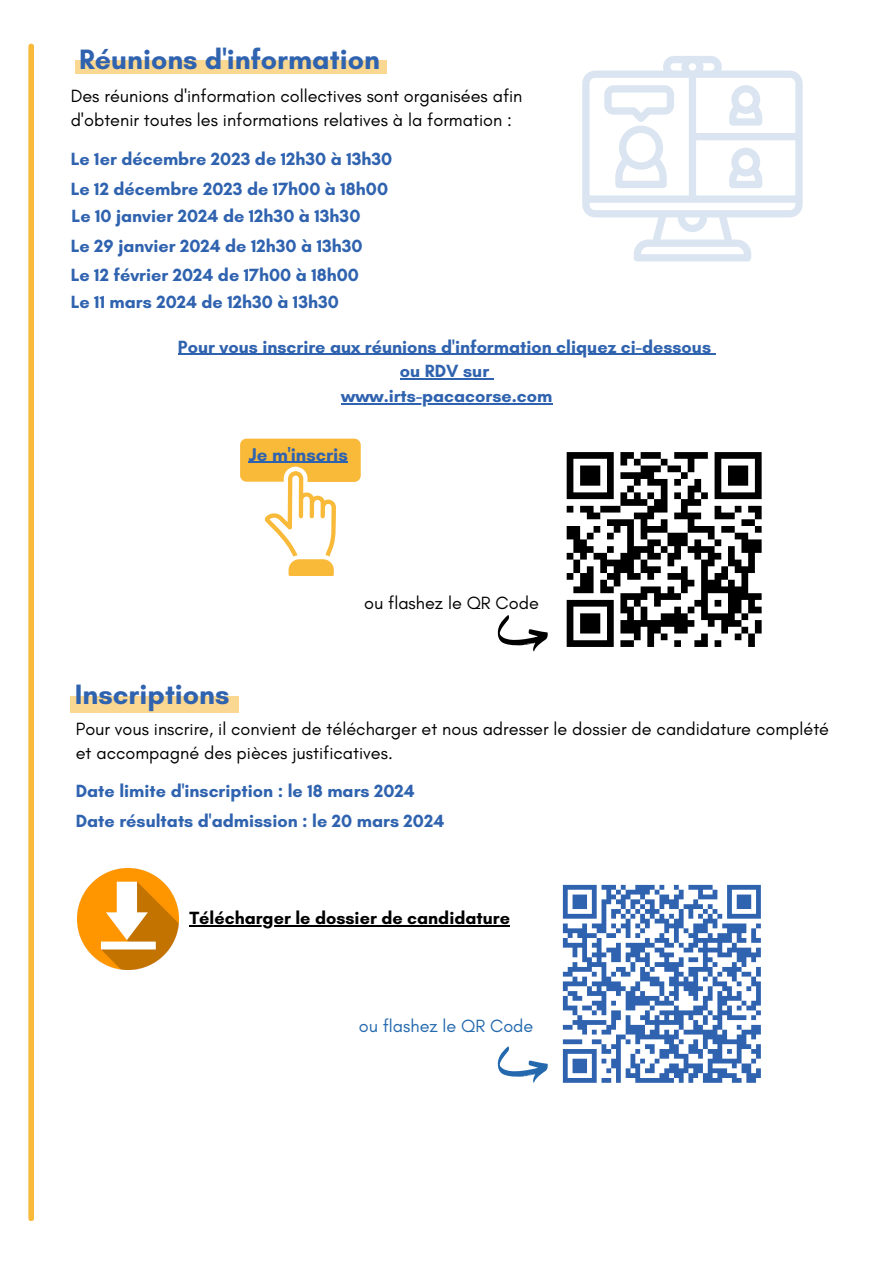
<style>
.page{position:relative;width:894px;height:1264px;background:#fff}
.page>*{position:absolute;margin:0;border:0;box-sizing:border-box;transform-origin:0 0}
.t1{font:700 28.5px "Glacial Indifference";color:#3063af}
.t2{font:700 18.75px "Glacial Indifference";color:#3063af}
.t3{font:700 18px/24.8px "Glacial Indifference";color:#3063af;text-align:center}
.t4{font:18px/24.8px "Glacial Indifference";color:#000}
.t5{font:700 18px "Glacial Indifference";color:#000}
.t6{font:18px "Glacial Indifference";color:#2469ad}
</style>
<div class="page">
<svg style="left:28px;top:44px;width:6px;height:1177px;background:#f9bd46"></svg>
<div style="left:75px;top:60px;width:311px;height:14px;background:#fbd892"></div>
<div style="left:71px;top:696px;width:168px;height:16px;background:#fbd892"></div>
<svg style="left:582px;top:56px;width:220px;height:205px"></svg>
<img style="left:77px;top:868px;width:101px;height:101px">
<svg style="left:240px;top:438px;width:120px;height:138px"></svg>
<hr style="left:249px;top:461px;width:99px;height:2px;background:#3063af">
<svg style="left:562px;top:884px;width:199px;height:199px"></svg>
<svg style="left:566px;top:452px;width:196px;height:195px"></svg>
<svg style="left:497px;top:615px;width:50px;height:36px"></svg>
<hr style="left:189px;top:925px;width:321px;height:1px;background:#000">
<hr style="left:178px;top:354px;width:533px;height:1px;background:#3063af">
<hr style="left:400px;top:378px;width:89px;height:1px;background:#3063af">
<hr style="left:341px;top:403px;width:211px;height:1px;background:#3063af">
<svg style="left:497px;top:1046px;width:50px;height:36px"></svg>
<h2 class="t1" style="left:79px;top:42px;width:302px">Réunions d'information</h2>
<h2 class="t4" style="left:71px;top:83px;width:453px">Des réunions d'information collectives sont organisées afin d'obtenir toutes les informations relatives à la formation :</h2>
<h2 class="t3" style="left:71px;top:146px;width:323px">Le 1er décembre 2023 de 12h30 à 13h30</h2>
<h2 class="t3" style="left:71px;top:176px;width:319px">Le 12 décembre 2023 de 17h00 à 18h00</h2>
<p class="t3" style="left:72px;top:204px;width:290px">Le 10 janvier 2024 de 12h30 à 13h30</p>
<h2 class="t3" style="left:71px;top:233px;width:293px">Le 29 janvier 2024 de 12h30 à 13h30</h2>
<p class="t3" style="left:71px;top:262px;width:290px">Le 12 février 2024 de 17h00 à 18h00</p>
<h1 class="t3" style="left:71px;top:290px;width:269px">Le 11 mars 2024 de 12h30 à 13h30</h1>
<p class="t3" style="left:178px;top:334px;width:534px">Pour vous inscrire aux réunions d'information cliquez ci-dessous ou RDV sur</p>
<p class="t3" style="left:341px;top:383px;width:212px">www.irts-pacacorse.com</p>
<p class="t2" style="left:249px;top:442px;width:101px">Je m'inscris</p>
<h2 class="t1" style="left:75px;top:677px;width:156px">Inscriptions</h2>
<h2 class="t4" style="left:364px;top:590px;width:176px">ou flashez le QR Code</h2>
<h2 class="t4" style="left:76px;top:715px;width:754px">Pour vous inscrire, il convient de télécharger et nous adresser le dossier de candidature complété et accompagné des pièces justificatives.</h2>
<p class="t3" style="left:76px;top:778px;width:340px">Date limite d'inscription : le 18 mars 2024</p>
<h2 class="t3" style="left:76px;top:808px;width:370px">Date résultats d'admission : le 20 mars 2024</h2>
<p class="t5" style="left:189px;top:907px;width:322px">Télécharger le dossier de candidature</p>
<h2 class="t6" style="left:358px;top:1014px;width:176px">ou flashez le QR Code</h2>
</div>
